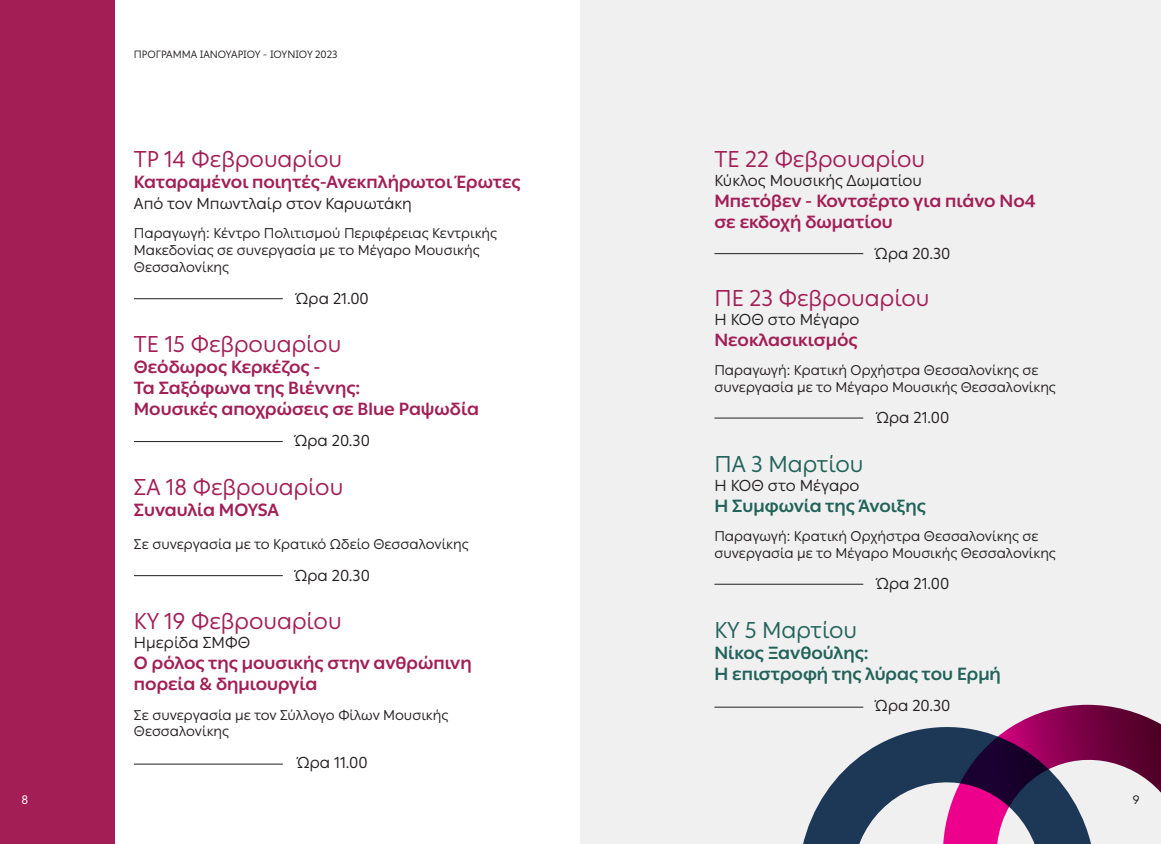
<style>
.page{position:relative;width:1161px;height:844px;background:#fff}
.page>*{position:absolute;margin:0;border:0;box-sizing:border-box;transform-origin:0 0}
.t1{font:22.75px "Ping LCG";color:#a21e55}
.t2{font:22.75px "Ping LCG";color:#226359}
.t3{font:700 17.5px/21px "Ping LCG";color:#a21e55}
.t4{font:700 17.5px/21px "Ping LCG";color:#226359}
.t5{font:15.75px "Ping LCG";color:#231f20}
.t6{font:14px/16.8px "Ping LCG";color:#231f20}
.t7{font:12.25px "Ping LCG";color:#fff}
.t8{font:12.25px "Ping LCG";color:#231f20}
.t9{font:10.5px "Ping LCG";color:#231f20}
</style>
<div class="page">
<div style="left:580px;top:0;width:581px;height:843px;background:#f0f0f1"></div>
<hr style="left:134px;top:298px;width:149px;height:1px;background:#231f20">
<hr style="left:714px;top:253px;width:149px;height:1px;background:#231f20">
<hr style="left:714px;top:417px;width:149px;height:1px;background:#231f20">
<hr style="left:714px;top:583px;width:149px;height:1px;background:#231f20">
<hr style="left:714px;top:706px;width:149px;height:1px;background:#231f20">
<hr style="left:134px;top:441px;width:149px;height:1px;background:#231f20">
<hr style="left:134px;top:575px;width:149px;height:1px;background:#231f20">
<hr style="left:134px;top:763px;width:149px;height:1px;background:#231f20">
<div style="left:0;top:0;width:114px;height:843px;background:#a21e55"></div>
<svg style="left:1037px;top:704px;width:124px;height:89px"></svg>
<svg style="left:803px;top:714px;width:294px;height:129px"></svg>
<p class="t9" style="left:134px;top:46px;width:205px">ΠΡΟΓΡΑΜΜΑ ΙΑΝΟΥΑΡΙΟΥ - ΙΟΥΝΙΟΥ 2023</p>
<h1 class="t1" style="left:134px;top:142px;width:210px">ΤΡ 14 Φεβρουαρίου</h1>
<p class="t3" style="left:134px;top:170px;width:388px">Καταραμένοι ποιητές-Ανεκπλήρωτοι Έρωτες</p>
<p class="t5" style="left:134px;top:192px;width:279px">Από τον Μπωντλαίρ στον Καρυωτάκη</p>
<p class="t6" style="left:134px;top:224px;width:365px">Παραγωγή: Κέντρο Πολιτισμού Περιφέρειας Κεντρικής<br>Μακεδονίας σε συνεργασία με το Μέγαρο Μουσικής<br>Θεσσαλονίκης</p>
<p class="t5" style="left:296px;top:286px;width:74px">Ώρα 21.00</p>
<h1 class="t1" style="left:134px;top:327px;width:209px">ΤΕ 15 Φεβρουαρίου</h1>
<p class="t3" style="left:134px;top:355px;width:346px">Θεόδωρος Κερκέζος -<br>Τα Σαξόφωνα της Βιέννης:<br>Μουσικές αποχρώσεις σε Blue Ραψωδία</p>
<p class="t5" style="left:295px;top:429px;width:77px">Ώρα 20.30</p>
<h1 class="t1" style="left:134px;top:469px;width:211px">ΣΑ 18 Φεβρουαρίου</h1>
<p class="t3" style="left:134px;top:498px;width:147px">Συναυλία MOYSA</p>
<p class="t6" style="left:134px;top:535px;width:336px">Σε συνεργασία με το Κρατικό Ωδείο Θεσσαλονίκης</p>
<p class="t5" style="left:295px;top:563px;width:77px">Ώρα 20.30</p>
<h1 class="t1" style="left:134px;top:604px;width:209px">ΚΥ 19 Φεβρουαρίου</h1>
<p class="t5" style="left:134px;top:630px;width:118px">Ημερίδα ΣΜΦΘ</p>
<p class="t3" style="left:134px;top:651px;width:339px">Ο ρόλος της μουσικής στην ανθρώπινη πορεία &amp; δημιουργία</p>
<p class="t6" style="left:134px;top:705px;width:316px">Σε συνεργασία με τον Σύλλογο Φίλων Μουσικής<br>Θεσσαλονίκης</p>
<p class="t5" style="left:297px;top:750px;width:72px">Ώρα 11.00</p>
<h1 class="t1" style="left:714px;top:142px;width:212px">ΤΕ 22 Φεβρουαρίου</h1>
<p class="t5" style="left:714px;top:168px;width:209px">Κύκλος Μουσικής Δωματίου</p>
<p class="t3" style="left:714px;top:189px;width:323px">Μπετόβεν - Κοντσέρτο για πιάνο Νο4 σε εκδοχή δωματίου</p>
<p class="t5" style="left:875px;top:242px;width:77px">Ώρα 20.30</p>
<h1 class="t1" style="left:714px;top:280px;width:216px">ΠΕ 23 Φεβρουαρίου</h1>
<p class="t5" style="left:714px;top:307px;width:147px">Η ΚΟΘ στο Μέγαρο</p>
<p class="t3" style="left:714px;top:328px;width:145px">Νεοκλασικισμός</p>
<p class="t6" style="left:714px;top:361px;width:343px">Παραγωγή: Κρατική Ορχήστρα Θεσσαλονίκης σε συνεργασία με το Μέγαρο Μουσικής Θεσσαλονίκης</p>
<p class="t5" style="left:876px;top:406px;width:74px">Ώρα 21.00</p>
<h1 class="t2" style="left:714px;top:446px;width:150px">ΠΑ 3 Μαρτίου</h1>
<p class="t5" style="left:714px;top:473px;width:147px">Η ΚΟΘ στο Μέγαρο</p>
<p class="t4" style="left:714px;top:494px;width:213px">Η Συμφωνία της Άνοιξης</p>
<p class="t6" style="left:714px;top:527px;width:343px">Παραγωγή: Κρατική Ορχήστρα Θεσσαλονίκης σε συνεργασία με το Μέγαρο Μουσικής Θεσσαλονίκης</p>
<p class="t5" style="left:876px;top:572px;width:74px">Ώρα 21.00</p>
<h1 class="t2" style="left:714px;top:612px;width:144px">ΚΥ 5 Μαρτίου</h1>
<p class="t4" style="left:714px;top:641px;width:288px">Νίκος Ξανθούλης:<br>Η επιστροφή της λύρας του Ερμή</p>
<p class="t5" style="left:875px;top:693px;width:77px">Ώρα 20.30</p>
<p class="t7" style="left:21px;top:790px;width:8px">8</p>
<p class="t8" style="left:1132px;top:790px;width:9px">9</p>
</div>
